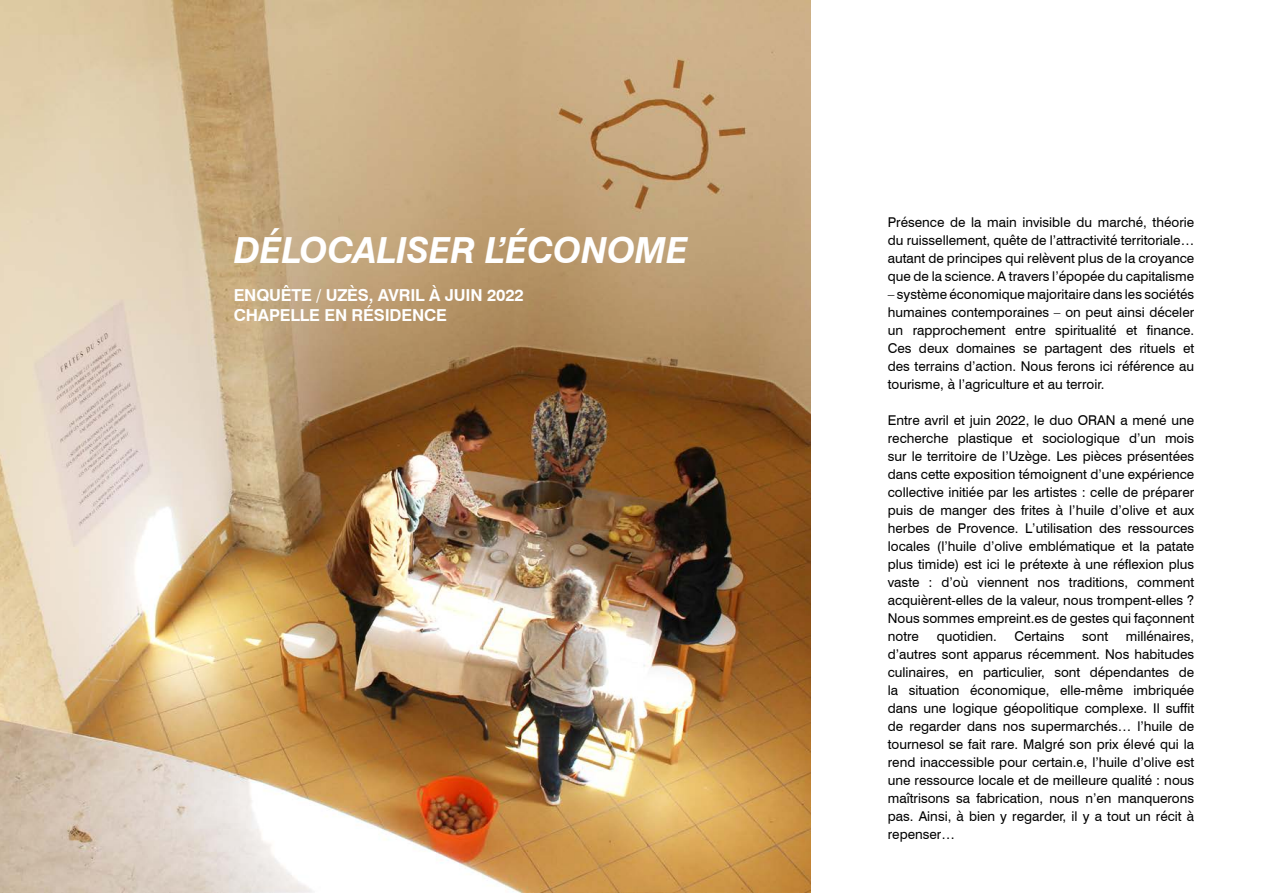
<style>
.page{position:relative;width:1263px;height:893px;background:#fff}
.page>*{position:absolute;margin:0;border:0;box-sizing:border-box;transform-origin:0 0}
.t1{font:italic 700 36px "Swiss 721 BT";letter-spacing:-.01em;color:#fff}
.t2{font:700 16.5px/19.8px "Swiss 721 BT";letter-spacing:-.01em;color:#fff}
.t3{font:13.5px/18px "Swiss 721 BT";color:#000;text-align:justify}
</style>
<div class="page">
<img style="left:0;top:0;width:810px;height:893px">
<h1 class="t1" style="left:234px;top:229px;width:456px">DÉLOCALISER L’ÉCONOME</h1>
<p class="t2" style="left:234px;top:285px;width:292px">ENQUÊTE / UZÈS, AVRIL À JUIN 2022<br>CHAPELLE EN RÉSIDENCE</p>
<p class="t3" style="left:888px;top:213px;width:308px">Présence de la main invisible du marché, théorie du ruissellement, quête de l’attractivité territoriale… autant de principes qui relèvent plus de la croyance que de la science. A travers l’épopée du capitalisme</p>
<p class="t3" style="left:888px;top:285px;width:308px">– système économique majoritaire dans les sociétés humaines contemporaines – on peut ainsi déceler un rapprochement entre spiritualité et finance.<br>Ces deux domaines se partagent des rituels et des terrains d’action. Nous ferons ici référence au tourisme, à l’agriculture et au terroir.</p>
<p class="t3" style="left:888px;top:411px;width:308px">Entre avril et juin 2022, le duo ORAN a mené une recherche plastique et sociologique d’un mois sur le territoire de l’Uzège. Les pièces présentées dans cette exposition témoignent d’une expérience collective initiée par les artistes : celle de préparer puis de manger des frites à l’huile d’olive et aux herbes de Provence. L’utilisation des ressources locales (l’huile d’olive emblématique et la patate plus timide) est ici le prétexte à une réflexion plus vaste : d’où viennent nos traditions, comment acquièrent-elles de la valeur, nous trompent-elles ?<br>Nous sommes empreint.es de gestes qui façonnent notre</p>
<p class="t3" style="left:888px;top:627px;width:308px;text-indent:238px">millénaires, d’autres sont apparus récemment. Nos habitudes culinaires, en particulier, sont dépendantes de la situation économique, elle-même imbriquée dans une logique géopolitique complexe. Il suffit de regarder dans nos supermarchés… l’huile de tournesol se fait rare. Malgré son prix élevé qui la rend inaccessible pour certain.e, l’huile d’olive est une ressource locale et de meilleure qualité : nous maîtrisons sa fabrication, nous n’en manquerons pas. Ainsi, à bien y regarder, il y a tout un récit à repenser…</p>
<p class="t3" style="left:937px;top:627px;width:62px">quotidien.</p>
<p class="t3" style="left:1014px;top:627px;width:51px">Certains</p>
<p class="t3" style="left:1082px;top:627px;width:28px">sont</p>
</div>
